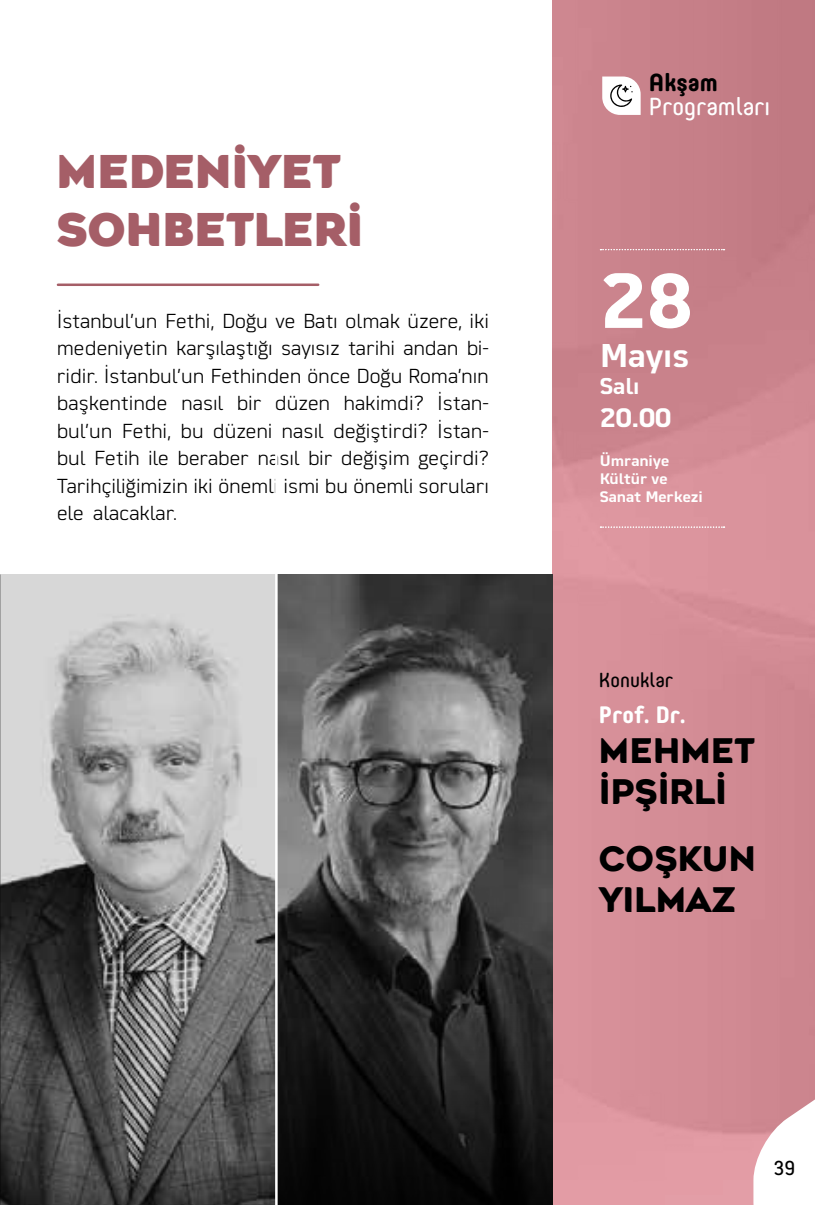
<style>
.page{position:relative;width:815px;height:1205px;background:#fff}
.page>*{position:absolute;margin:0;border:0;box-sizing:border-box;transform-origin:0 0}
.t1{font:600 80px "Martian B Thai";color:#fff}
.t2{font:900 45px/57.5px "Agenor";color:#a55e67}
.t3{font:700 33.75px/40.5px "Agenor";color:#000}
.t4{font:600 32.5px "Martian B Thai";letter-spacing:-.015em;color:#fff}
.t5{font:600 27.5px "Martian B Thai";color:#fff}
.t6{font:24.5px "TR Core Mellow EG 45";color:#fff}
.t7{font:700 24.5px "TR Core Mellow EG 65";color:#000}
.t8{font:700 23.75px "TR Core Mellow EG 65";color:#fff}
.t9{font:600 22.5px "Martian B Thai";color:#fff}
.t10{font:300 20px/27.5px "Martian B Thai";letter-spacing:-.01em;color:#000;text-align:justify}
.t11{font:20px "TR Core Mellow EG 45";color:#000}
.t12{font:600 15px/18px "Martian B Thai";letter-spacing:-.01em;color:#fff}
</style>
<div class="page">
<div style="left:553px;top:0;width:262px;height:1205px;background:linear-gradient(to bottom,#c67f88,#dc959e)"></div>
<svg style="left:600px;top:526px;width:125px;height:2px"></svg>
<svg style="left:600px;top:249px;width:125px;height:1px"></svg>
<hr style="left:58px;top:283px;width:260px;height:3px;background:#a55e67">
<img style="left:278px;top:575px;width:275px;height:630px">
<svg style="left:0;top:575px;width:275px;height:630px;background:#888"></svg>
<svg style="left:753px;top:1091px;width:62px;height:114px"></svg>
<svg style="left:602px;top:77px;width:39px;height:38px"></svg>
<h2 class="t2" style="left:57px;top:145px;width:302px">MEDENIYET<br>SOHBETLERI</h2>
<p class="t10" style="left:57px;top:305px;width:434px">İstanbul’un Fethi, Doğu ve Batı olmak üzere, iki medeniyetin karşılaştığı sayısız tarihi andan bi&shy;ridir. İstanbul’un Fethinden önce Doğu Roma’nın başkentinde nasıl bir düzen hakimdi? İstan&shy;bul’un Fethi, bu düzeni nasıl değiştirdi? İstan&shy;bul Fetih ile beraber nasıl bir değişim geçirdi?<br>Tarihçiliğimizin iki önemli ismi bu önemli soruları ele alacaklar.</p>
<p class="t7" style="left:649px;top:64px;width:70px">Akşam</p>
<p class="t6" style="left:649px;top:88px;width:123px">Programları</p>
<h1 class="t1" style="left:600px;top:233px;width:95px">28</h1>
<h3 class="t4" style="left:600px;top:328px;width:91px">Mayıs</h3>
<p class="t9" style="left:600px;top:367px;width:41px">Salı</p>
<h3 class="t5" style="left:600px;top:394px;width:73px">20.00</h3>
<p class="t12" style="left:600px;top:450px;width:105px">Ümraniye<br>Kültür ve<br>Sanat Merkezi</p>
<p class="t11" style="left:599px;top:665px;width:76px">Konuklar</p>
<p class="t8" style="left:599px;top:696px;width:89px">Prof. Dr.</p>
<h3 class="t3" style="left:599px;top:732px;width:158px">MEHMET<br>İ PŞİ RLİ</h3>
<h3 class="t3" style="left:599px;top:840px;width:159px">COŞKUN<br>YILMAZ</h3>
<p class="t11" style="left:774px;top:1152px;width:23px">39</p>
</div>
